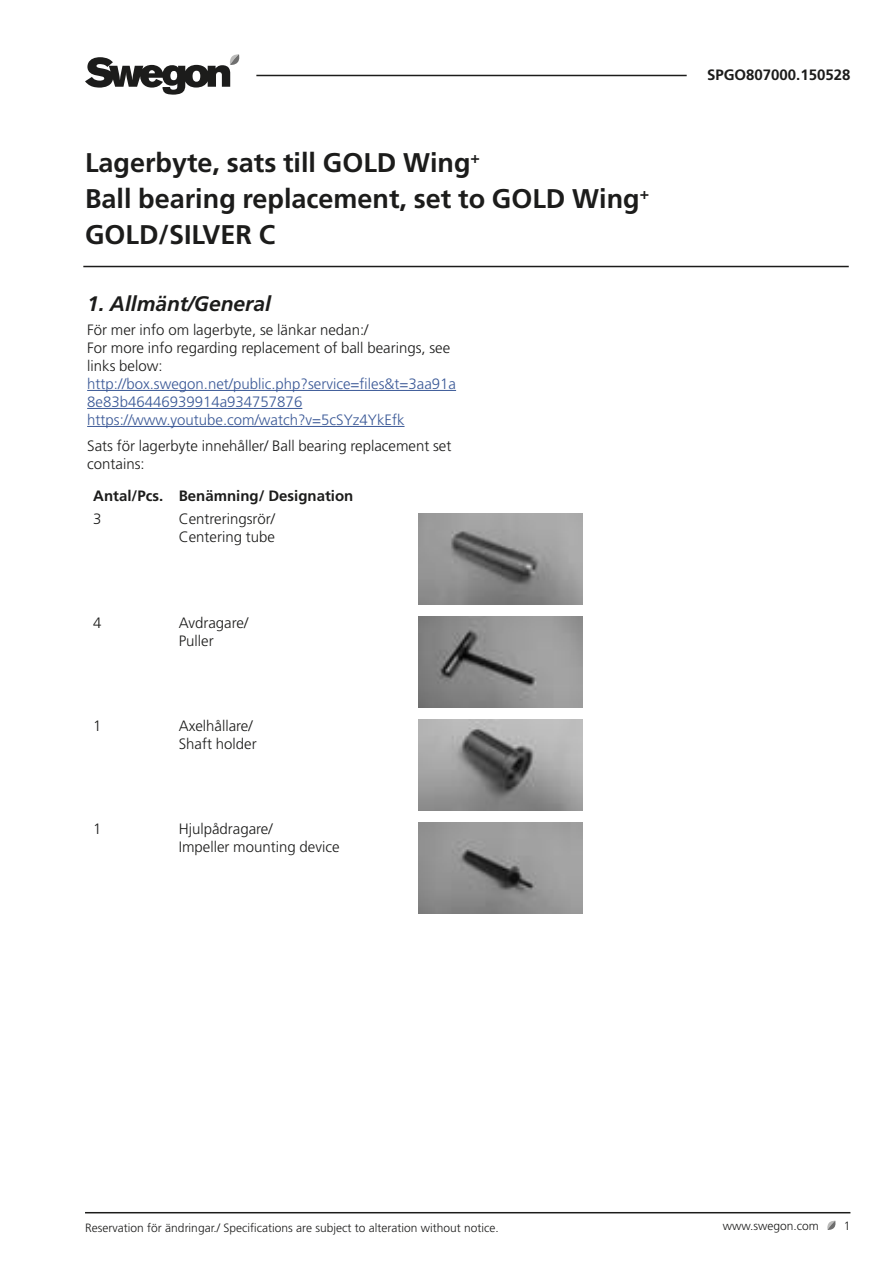
<style>
.page{position:relative;width:893px;height:1263px;background:#fff}
.page>*{position:absolute;margin:0;border:0;box-sizing:border-box;transform-origin:0 0}
.t1{font:700 27px/36px "Frutiger";color:#1c1c1b}
.t2{font:italic 700 21px "Frutiger";color:#1c1c1b}
.t3{font:300 15px/18px "Frutiger";color:#1c1c1b}
.t4{font:300 15px/18px "Frutiger";color:#3b5997}
.t5{font:700 15px "Frutiger";color:#1c1c1b}
.t6{font:300 12px "Frutiger";color:#1c1c1b}
</style>
<div class="page">
<hr style="left:256px;top:75px;width:431px;height:1px;background:#1c1c1b">
<svg style="left:85px;top:54px;width:154px;height:41px"></svg>
<hr style="left:85px;top:1212px;width:765px;height:1px;background:#1c1c1b">
<svg style="left:827px;top:1221px;width:8px;height:9px"></svg>
<hr style="left:83px;top:266px;width:766px;height:1px;background:#1c1c1b">
<hr style="left:87px;top:390px;width:369px;height:1px;background:#3b5997">
<hr style="left:87px;top:408px;width:215px;height:1px;background:#3b5997">
<hr style="left:87px;top:426px;width:318px;height:1px;background:#3b5997">
<img style="left:418px;top:513px;width:164px;height:91px">
<img style="left:418px;top:616px;width:164px;height:91px">
<img style="left:418px;top:719px;width:164px;height:91px">
<img style="left:418px;top:822px;width:164px;height:92px">
<h1 class="t1" style="left:85px;top:145px;width:566px">Lagerbyte, sats till GOLD Wing<sup>+<br></sup>Ball bearing replacement, set to GOLD Wing<sup>+<br></sup>GOLD/SILVER C</h1>
<h2 class="t2" style="left:87px;top:291px;width:185px">1. Allmänt/General</h2>
<p class="t3" style="left:87px;top:321px;width:365px">För mer info om lagerbyte, se länkar nedan:/<br>For more info regarding replacement of ball bearings, see links below:</p>
<p class="t4" style="left:87px;top:375px;width:370px">http://box.swegon.net/public.php?service=files&amp;t=3aa91a<br>8e83b46446939914a934757876 https://www.youtube.com/watch?v=5cSYz4YkEfk</p>
<p class="t3" style="left:87px;top:437px;width:366px">Sats för lagerbyte innehåller/ Ball bearing replacement set contains:</p>
<p class="t5" style="left:93px;top:487px;width:262px">Antal/Pcs. Benämning/ Designation</p>
<p class="t3" style="left:93px;top:510px;width:10px">3</p>
<p class="t3" style="left:179px;top:510px;width:98px">Centreringsrör/<br>Centering tube</p>
<p class="t3" style="left:93px;top:614px;width:10px">4</p>
<p class="t3" style="left:179px;top:614px;width:71px">Avdragare/<br>Puller</p>
<p class="t3" style="left:93px;top:717px;width:10px">1</p>
<p class="t3" style="left:179px;top:717px;width:79px">Axelhållare/<br>Shaft holder</p>
<p class="t3" style="left:93px;top:820px;width:10px">1</p>
<p class="t3" style="left:179px;top:820px;width:162px">Hjulpådragare/<br>Impeller mounting device</p>
<p class="t5" style="left:707px;top:66px;width:145px">SPGO807000.150528</p>
<p class="t6" style="left:85px;top:1221px;width:415px">Reservation för ändringar./ Specifications are subject to alteration without notice.</p>
<p class="t6" style="left:723px;top:1219px;width:98px">www.swegon.com</p>
<p class="t6" style="left:844px;top:1219px;width:8px">1</p>
</div>
